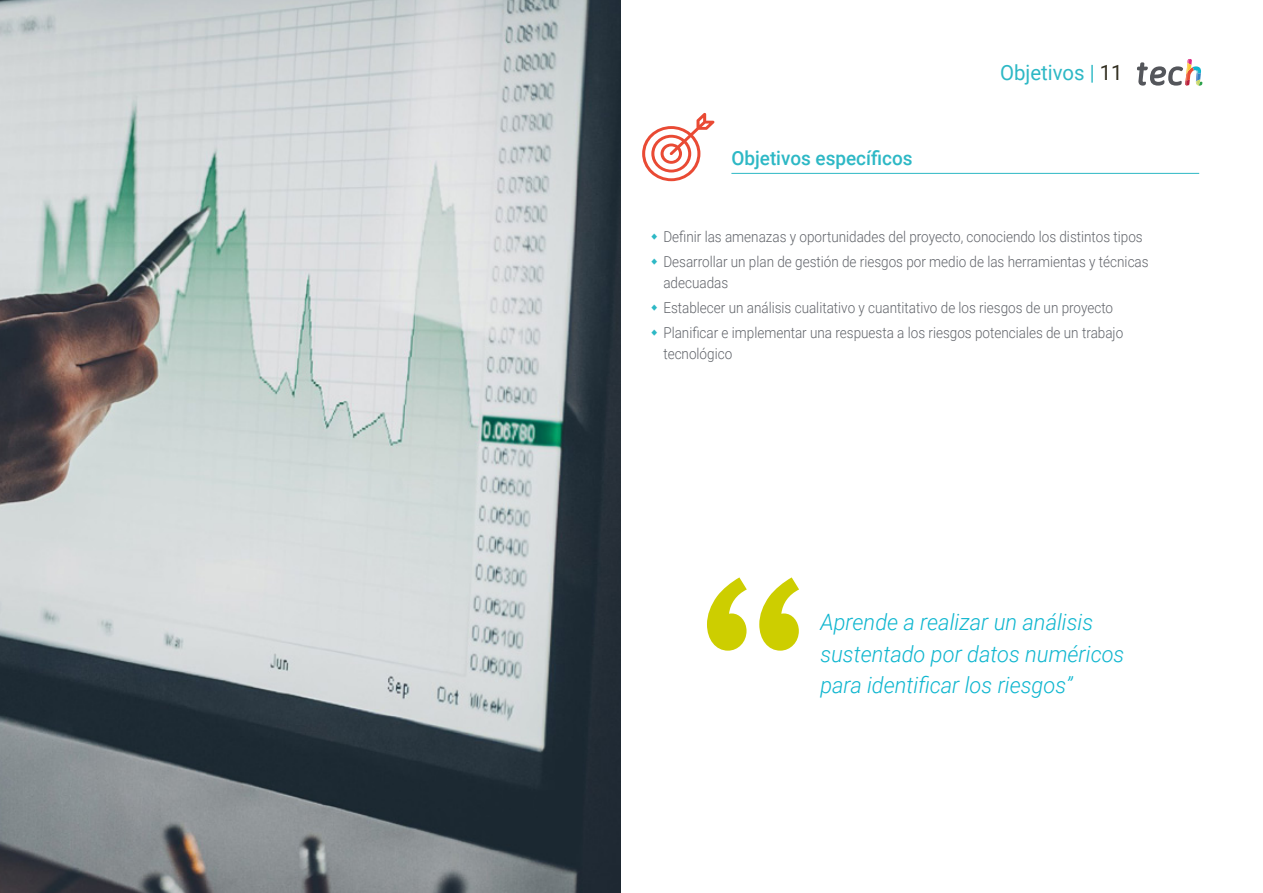
<style>
.page{position:relative;width:1263px;height:893px;background:#fff}
.page>*{position:absolute;margin:0;border:0;box-sizing:border-box;transform-origin:0 0}
.t1{font:italic 300 22.5px/31.5px "Roboto";color:#0fb6cf}
.t2{font:21px "Roboto";color:#2db8c5}
.t3{font:500 19.5px "Roboto";color:#2db8c5}
.t4{font:300 15px/25.2px "Roboto";color:#61646a;scale:.9 1}
.s1{color:#312e20}
</style>
<div class="page">
<hr style="left:731px;top:173px;width:468px;height:1px;background:#2db8c5">
<svg style="left:642px;top:113px;width:72px;height:68px"></svg>
<img style="left:0;top:0;width:621px;height:893px">
<svg style="left:1137px;top:59px;width:65px;height:27px"></svg>
<svg style="left:707px;top:577px;width:92px;height:74px"></svg>
<h3 class="t3" style="left:731px;top:144px;width:183px">Objetivos específicos</h3>
<h2 class="t2" style="left:1000px;top:57px;width:124px">Objetivos | <span class="s1">11</span></h2>
<p class="t4" style="left:663px;top:223px;width:541px">Definir las amenazas y oportunidades del proyecto, conociendo los distintos tipos<br>Desarrollar un plan de gestión de riesgos por medio de las herramientas y técnicas</p>
<p class="t4" style="left:663px;top:269px;width:512px">adecuadas<br>Establecer un análisis cualitativo y cuantitativo de los riesgos de un proyecto<br>Planificar e implementar una respuesta a los riesgos potenciales de un trabajo</p>
<p class="t4" style="left:663px;top:341px;width:78px">tecnológico</p>
<h1 class="t1" style="left:820px;top:605px;width:306px">Aprende a realizar un análisis sustentado por datos numéricos para identificar los riesgos”</h1>
</div>
